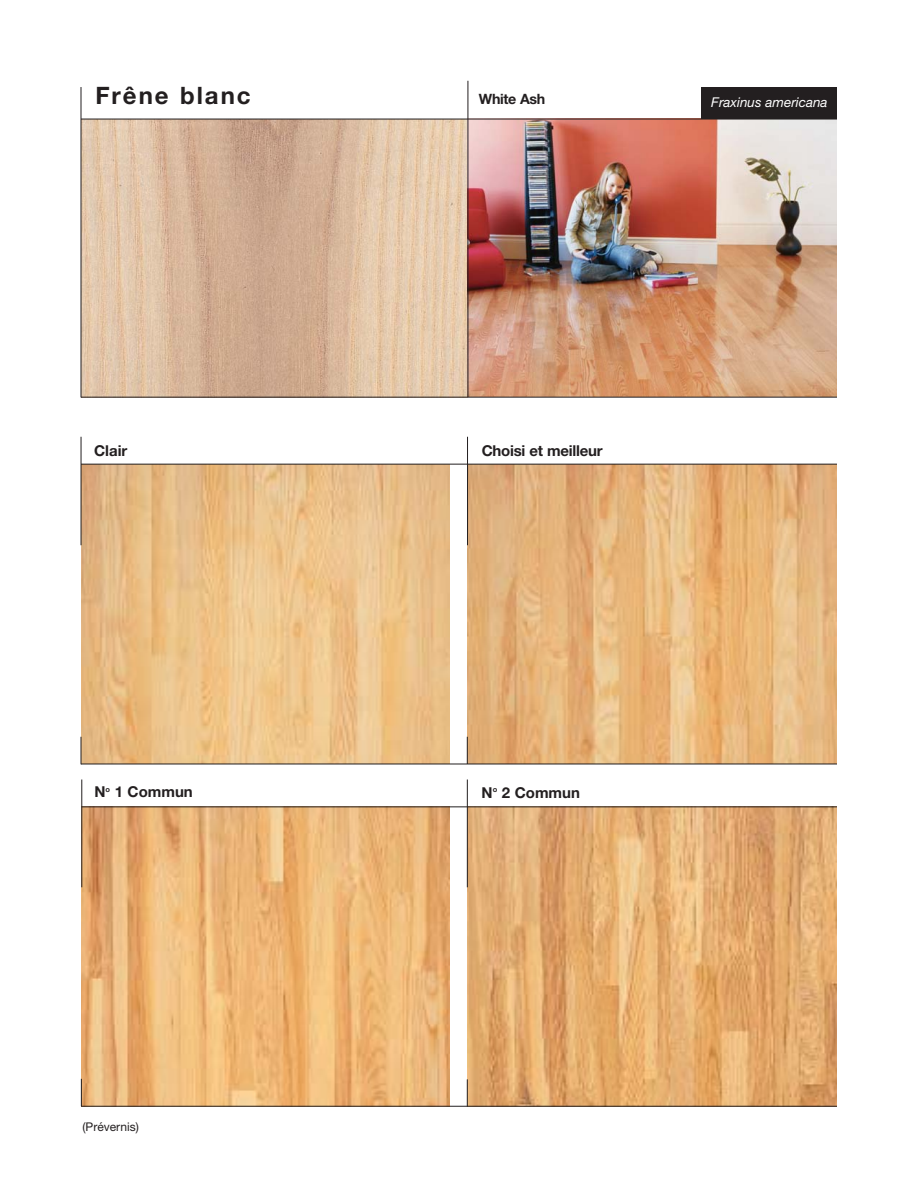
<style>
.page{position:relative;width:918px;height:1188px;background:#fff}
.page>*{position:absolute;margin:0;border:0;box-sizing:border-box;transform-origin:0 0}
.t1{font:700 24px "Helvetica Neue";letter-spacing:.085em;color:#231f20}
.t2{font:700 15px "Helvetica Neue";color:#231f20}
.t3{font:700 14.25px "Helvetica Neue";letter-spacing:-.02em;color:#231f20}
.t4{font:italic 13.5px "Helvetica Neue";color:#fff}
.t5{font:12px "Helvetica Neue";color:#231f20}
</style>
<div class="page">
<img style="left:81px;top:465px;width:369px;height:299px">
<img style="left:467px;top:465px;width:370px;height:299px">
<img style="left:82px;top:807px;width:367px;height:299px">
<img style="left:467px;top:807px;width:370px;height:299px">
<svg style="left:81px;top:737px;width:1px;height:27px"></svg>
<svg style="left:467px;top:737px;width:1px;height:27px"></svg>
<svg style="left:81px;top:1079px;width:1px;height:27px"></svg>
<svg style="left:467px;top:1079px;width:1px;height:27px"></svg>
<hr style="left:81px;top:764px;width:756px;height:1px;background:#231f20">
<hr style="left:81px;top:1106px;width:756px;height:1px;background:#231f20">
<hr style="left:81px;top:464px;width:756px;height:1px;background:#231f20">
<hr style="left:82px;top:806px;width:755px;height:1px;background:#231f20">
<hr style="left:81px;top:437px;width:1px;height:108px;background:#231f20">
<hr style="left:467px;top:437px;width:1px;height:108px;background:#231f20">
<hr style="left:81px;top:780px;width:1px;height:107px;background:#231f20">
<hr style="left:467px;top:780px;width:1px;height:107px;background:#231f20">
<img style="left:82px;top:120px;width:755px;height:277px">
<hr style="left:81px;top:87px;width:1px;height:310px;background:#231f20">
<hr style="left:468px;top:81px;width:1px;height:316px;background:#231f20">
<hr style="left:81px;top:119px;width:756px;height:1px;background:#231f20">
<hr style="left:81px;top:397px;width:756px;height:1px;background:#231f20">
<div style="left:702px;top:87px;width:135px;height:32px;background:#231f20"></div>
<h1 class="t1" style="left:95px;top:87px;width:157px">Frêne blanc</h1>
<p class="t3" style="left:479px;top:94px;width:68px">White Ash</p>
<p class="t4" style="left:711px;top:97px;width:118px">Fraxinus americana</p>
<p class="t2" style="left:94px;top:445px;width:35px">Clair</p>
<p class="t2" style="left:482px;top:445px;width:122px">Choisi et meilleur</p>
<p class="t2" style="left:94px;top:787px;width:100px">N<sup>o</sup> 1 Commun</p>
<p class="t2" style="left:482px;top:787px;width:100px">N<sup>o</sup> 2 Commun</p>
<p class="t5" style="left:82px;top:1123px;width:58px">(Prévernis)</p>
</div>
